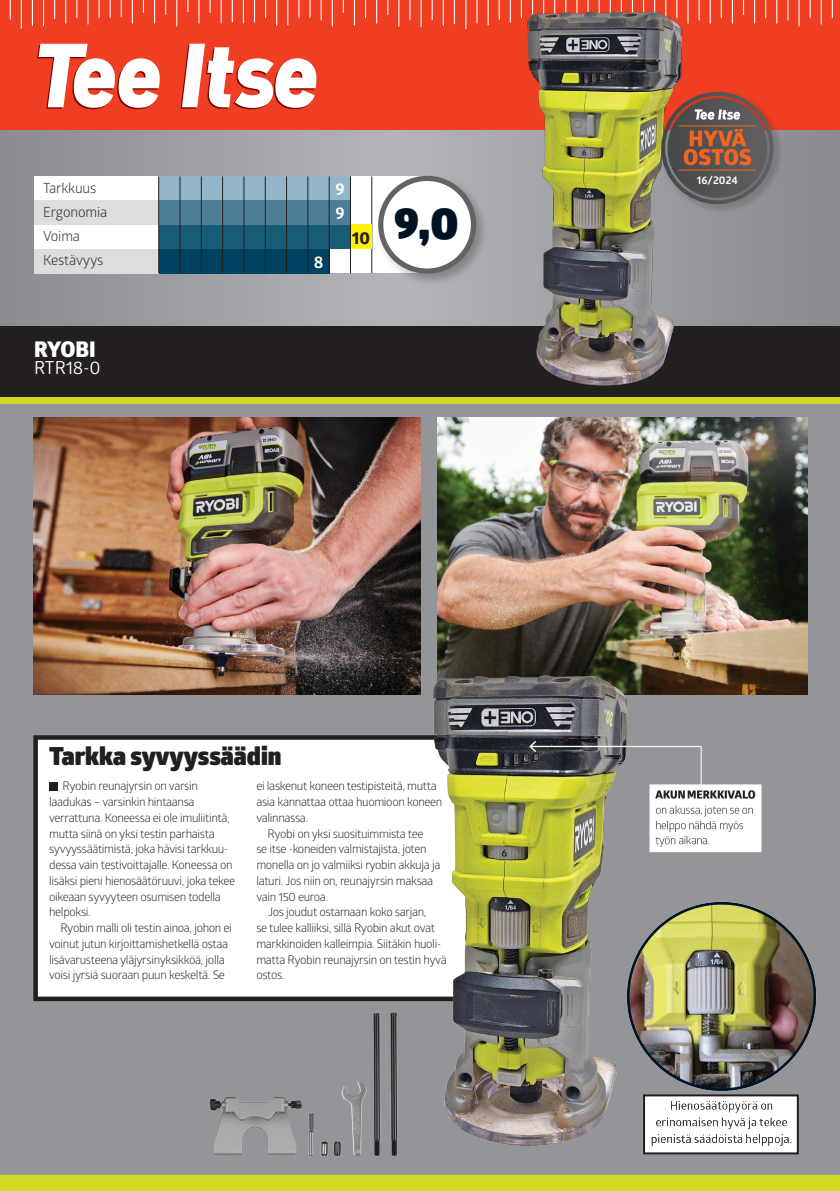
<style>
.page{position:relative;width:840px;height:1191px;background:#fff}
.page>*{position:absolute;margin:0;border:0;box-sizing:border-box;transform-origin:0 0}
.t1{font:900 44.2px "Glober";color:#001322}
.t2{font:900 25px "Glober";color:#231f20}
.t3{font:800 21.6px "Glober";letter-spacing:-.02em;color:#fff}
.t4{font:18px "Glober";letter-spacing:-.01em;color:#fff}
.t5{font:700 17px "Globerx";color:#231f20}
.t6{font:700 16.8px "Glober";color:#fff}
.t7{font:14px/24px "Glober";letter-spacing:-.01em;color:#231f20}
.t8{font:11.8px/15.8px "Glober";letter-spacing:-.03em;color:#231f20}
.t9{font:700 11px "Glober";color:#fff}
</style>
<div class="page">
<div style="left:0;top:378px;width:839px;height:813px;background:#949599"></div>
<div style="left:0;top:0;width:839px;height:137px;background:#ef3e22"></div>
<svg style="left:21px;top:0;width:1px;height:28px"></svg>
<svg style="left:43px;top:0;width:1px;height:26px"></svg>
<svg style="left:65px;top:0;width:1px;height:23px"></svg>
<svg style="left:87px;top:0;width:1px;height:24px"></svg>
<svg style="left:110px;top:0;width:1px;height:17px"></svg>
<svg style="left:132px;top:0;width:1px;height:23px"></svg>
<svg style="left:154px;top:0;width:1px;height:23px"></svg>
<svg style="left:176px;top:0;width:1px;height:26px"></svg>
<svg style="left:198px;top:0;width:1px;height:23px"></svg>
<hr style="left:220px;top:0;width:2px;height:23px;background:#fff">
<svg style="left:243px;top:0;width:1px;height:23px"></svg>
<svg style="left:265px;top:0;width:1px;height:17px"></svg>
<svg style="left:287px;top:0;width:1px;height:25px"></svg>
<svg style="left:309px;top:0;width:1px;height:17px"></svg>
<svg style="left:331px;top:0;width:1px;height:26px"></svg>
<svg style="left:354px;top:0;width:1px;height:25px"></svg>
<svg style="left:376px;top:0;width:1px;height:23px"></svg>
<svg style="left:398px;top:0;width:1px;height:26px"></svg>
<svg style="left:420px;top:0;width:1px;height:27px"></svg>
<svg style="left:442px;top:0;width:1px;height:25px"></svg>
<svg style="left:10px;top:0;width:1px;height:19px"></svg>
<svg style="left:32px;top:0;width:1px;height:25px"></svg>
<svg style="left:54px;top:0;width:1px;height:19px"></svg>
<svg style="left:76px;top:0;width:1px;height:18px"></svg>
<svg style="left:98px;top:0;width:1px;height:18px"></svg>
<svg style="left:121px;top:0;width:1px;height:17px"></svg>
<svg style="left:143px;top:0;width:1px;height:12px"></svg>
<svg style="left:165px;top:0;width:1px;height:15px"></svg>
<svg style="left:187px;top:0;width:1px;height:12px"></svg>
<svg style="left:209px;top:0;width:1px;height:12px"></svg>
<svg style="left:232px;top:0;width:1px;height:22px"></svg>
<svg style="left:254px;top:0;width:1px;height:22px"></svg>
<svg style="left:276px;top:0;width:1px;height:25px"></svg>
<svg style="left:298px;top:0;width:1px;height:18px"></svg>
<svg style="left:320px;top:0;width:1px;height:20px"></svg>
<svg style="left:342px;top:0;width:2px;height:12px"></svg>
<svg style="left:365px;top:0;width:1px;height:18px"></svg>
<svg style="left:387px;top:0;width:1px;height:15px"></svg>
<svg style="left:409px;top:0;width:1px;height:19px"></svg>
<svg style="left:431px;top:0;width:1px;height:20px"></svg>
<svg style="left:453px;top:0;width:1px;height:24px"></svg>
<svg style="left:465px;top:0;width:1px;height:29px"></svg>
<svg style="left:487px;top:0;width:1px;height:25px"></svg>
<svg style="left:709px;top:0;width:1px;height:23px"></svg>
<svg style="left:731px;top:0;width:1px;height:23px"></svg>
<hr style="left:775px;top:0;width:2px;height:23px;background:#fff">
<svg style="left:798px;top:0;width:1px;height:26px"></svg>
<svg style="left:820px;top:0;width:1px;height:24px"></svg>
<svg style="left:476px;top:0;width:1px;height:23px"></svg>
<svg style="left:498px;top:0;width:1px;height:19px"></svg>
<svg style="left:720px;top:0;width:1px;height:18px"></svg>
<svg style="left:787px;top:0;width:1px;height:20px"></svg>
<svg style="left:809px;top:0;width:1px;height:18px"></svg>
<svg style="left:831px;top:0;width:1px;height:18px"></svg>
<svg style="left:0;top:131px;width:839px;height:196px;background:#9a9b9f"></svg>
<div style="left:0;top:327px;width:839px;height:70px;background:#231f20"></div>
<div style="left:62px;top:176px;width:365px;height:97px;background:#fff"></div>
<div style="left:34px;top:249px;width:124px;height:24px;background:#dcdddf"></div>
<div style="left:34px;top:225px;width:124px;height:24px;background:#fff"></div>
<div style="left:34px;top:176px;width:124px;height:25px;background:#fff"></div>
<div style="left:34px;top:201px;width:124px;height:24px;background:#dcdddf"></div>
<div style="left:159px;top:249px;width:170px;height:24px;background:#00425f"></div>
<div style="left:159px;top:225px;width:191px;height:24px;background:#175b74"></div>
<div style="left:159px;top:176px;width:191px;height:25px;background:#92b6c7"></div>
<div style="left:159px;top:201px;width:191px;height:24px;background:#4e7e97"></div>
<hr style="left:371px;top:176px;width:1px;height:97px;background:#231f20">
<hr style="left:350px;top:176px;width:1px;height:97px;background:#231f20">
<hr style="left:328px;top:176px;width:1px;height:97px;background:#231f20">
<hr style="left:307px;top:176px;width:1px;height:97px;background:#231f20">
<hr style="left:286px;top:176px;width:1px;height:97px;background:#231f20">
<hr style="left:265px;top:176px;width:1px;height:97px;background:#231f20">
<hr style="left:243px;top:176px;width:1px;height:97px;background:#231f20">
<hr style="left:222px;top:176px;width:1px;height:97px;background:#231f20">
<hr style="left:201px;top:176px;width:1px;height:97px;background:#231f20">
<hr style="left:179px;top:176px;width:1px;height:97px;background:#231f20">
<hr style="left:158px;top:176px;width:1px;height:97px;background:#231f20">
<div style="left:375px;top:173px;width:114px;height:114px;background:#231f20;opacity:.3"></div>
<div style="left:380px;top:178px;width:93px;height:93px;background:#fff;border-radius:50%"></div>
<div style="left:378px;top:176px;width:98px;height:98px;border:5px solid #636366;border-radius:50%"></div>
<img style="left:503px;top:0;width:196px;height:386px">
<div style="left:350px;top:225px;width:21px;height:24px;background:#fff101"></div>
<svg style="left:37px;top:44px;width:123px;height:65px"></svg>
<svg style="left:180px;top:44px;width:136px;height:65px"></svg>
<div style="left:658px;top:90px;width:125px;height:124px;background:#231f20;opacity:.3"></div>
<div style="left:660px;top:92px;width:113px;height:112px;border:4px solid #fff;border-radius:50%"></div>
<svg style="left:667px;top:98px;width:99px;height:100px;background:#575455"></svg>
<hr style="left:678px;top:125px;width:77px;height:1px;background:#f36421">
<hr style="left:678px;top:170px;width:77px;height:1px;background:#f36421">
<svg style="left:694px;top:109px;width:45px;height:11px"></svg>
<svg style="left:683px;top:129px;width:67px;height:36px;background:#9d5b3c"></svg>
<div style="left:39px;top:741px;width:352px;height:254px;background:#fff"></div>
<div style="left:49px;top:782px;width:8px;height:8px;background:#231f20"></div>
<div style="left:33px;top:735px;width:480px;height:266px;border:5px solid #231f20"></div>
<img style="left:437px;top:417px;width:369px;height:253px">
<img style="left:33px;top:417px;width:387px;height:278px">
<img style="left:391px;top:670px;width:425px;height:485px">
<svg style="left:645px;top:1097px;width:150px;height:54px;background:#e9e8e9"></svg>
<div style="left:642px;top:1094px;width:156px;height:60px;border:2px solid #231f20"></div>
<img style="left:209px;top:1007px;width:198px;height:149px">
<div style="left:0;top:397px;width:839px;height:7px;background:#d2d925"></div>
<div style="left:0;top:1175px;width:839px;height:16px;background:#d2d925"></div>
<p class="t7" style="left:43px;top:176px;width:66px">Tarkkuus<br>Ergonomia<br>Voima<br>Kestävyys</p>
<h3 class="t3" style="left:34px;top:333px;width:63px">RYOBI</h3>
<h3 class="t4" style="left:34px;top:354px;width:68px">RTR18-0</h3>
<h3 class="t6" style="left:314px;top:250px;width:11px">8</h3>
<h3 class="t6" style="left:335px;top:177px;width:11px">9</h3>
<h3 class="t6" style="left:335px;top:201px;width:11px">9</h3>
<h3 class="t5" style="left:352px;top:225px;width:19px">10</h3>
<h1 class="t1" style="left:394px;top:189px;width:65px">9,0</h1>
<h2 class="t2" style="left:49px;top:737px;width:234px">Tarkka syvyyssäädin</h2>
<p class="t8" style="left:49px;top:777px;width:187px;text-indent:13px">Ryobin reunajyrsin on varsin laadukas – varsinkin hintaansa verrattuna. Koneessa ei ole imuliitintä, mutta siinä on yksi testin parhaista syvyyssäätimistä, joka hävisi tarkkuu&shy;dessa vain testivoittajalle. Koneessa on lisäksi pieni hienosäätöruuvi, joka tekee oikeaan syvyyteen osumisen todella helpoksi.</p>
<p class="t8" style="left:49px;top:919px;width:184px;text-indent:11px">Ryobin malli oli testin ainoa, johon ei voinut jutun kirjoittamishetkellä ostaa lisävarusteena yläjyrsinyksikköä, jolla voisi jyrsiä suoraan puun keskeltä. Se</p>
<p class="t8" style="left:256px;top:777px;width:182px">ei laskenut koneen testipisteitä, mutta</p>
<p class="t8" style="left:256px;top:793px;width:187px">asia kannattaa ottaa huomioon koneen</p>
<p class="t8" style="left:256px;top:809px;width:53px">valinnassa.</p>
<p class="t8" style="left:267px;top:825px;width:157px">Ryobi on yksi suosituimmista tee</p>
<p class="t8" style="left:256px;top:840px;width:172px">se itse -koneiden valmistajista, joten</p>
<p class="t8" style="left:256px;top:856px;width:185px">monella on jo valmiiksi ryobin akkuja ja</p>
<p class="t8" style="left:256px;top:872px;width:178px">laturi. Jos niin on, reunajyrsin maksaa</p>
<p class="t8" style="left:256px;top:888px;width:73px">vain 150 euroa.</p>
<p class="t8" style="left:268px;top:903px;width:160px">Jos joudut ostamaan koko sarjan,</p>
<p class="t8" style="left:256px;top:919px;width:180px">se tulee kalliiksi, sillä Ryobin akut ovat</p>
<p class="t8" style="left:256px;top:935px;width:186px">markkinoiden kalleimpia. Siitäkin huoli-</p>
<p class="t8" style="left:256px;top:951px;width:192px">matta Ryobin reunajyrsin on testin hyvä</p>
<p class="t8" style="left:256px;top:966px;width:30px">ostos.</p>
<p class="t9" style="left:696px;top:173px;width:43px">16/2024</p>
</div>
